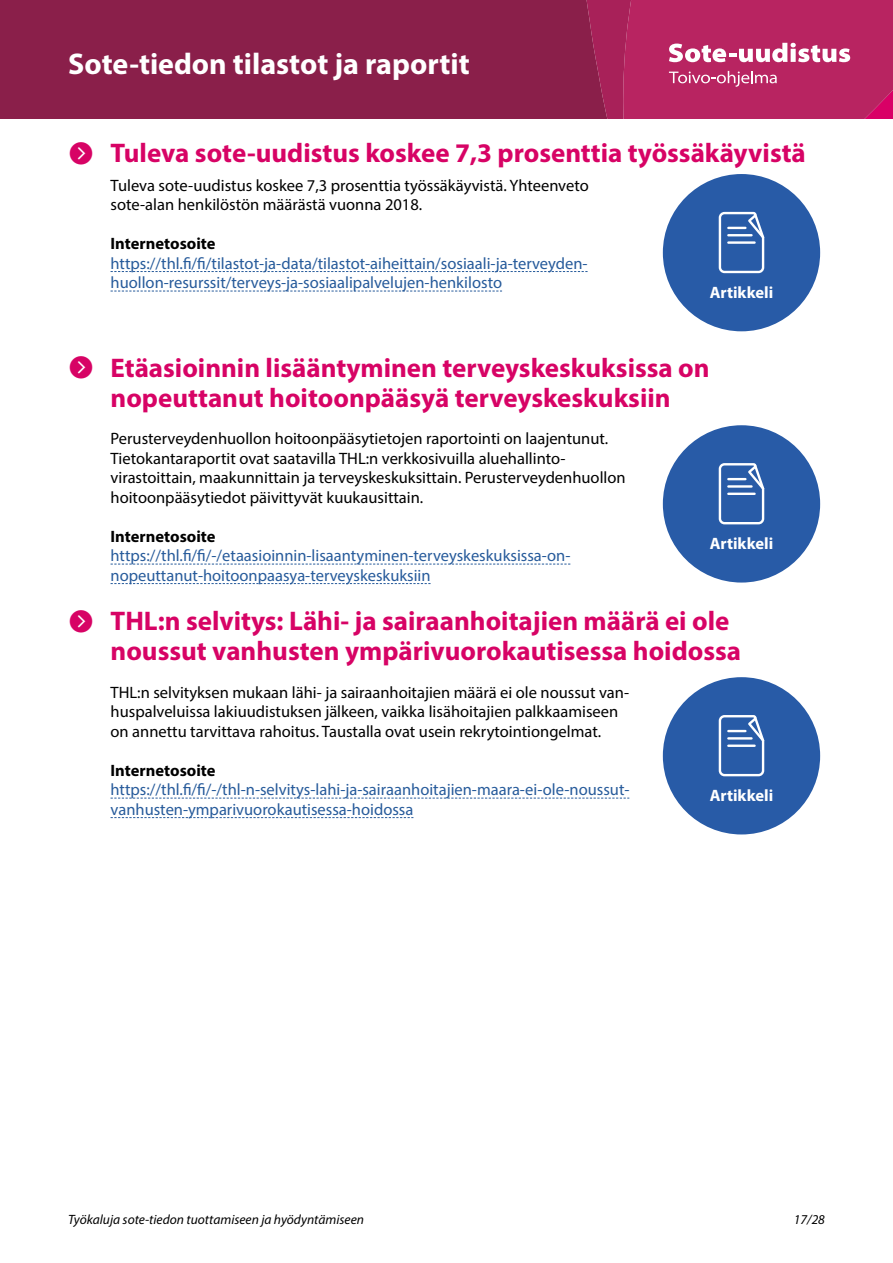
<style>
.page{position:relative;width:893px;height:1263px;background:#fff}
.page>*{position:absolute;margin:0;border:0;box-sizing:border-box;transform-origin:0 0}
.Running_header{font:700 30px "Myriad Pro";color:#fff}
.H1_Päätason_otsikko{font:700 27px/30px "Myriad Pro";color:#d70365;text-align:center}
.Leipäteksti{font:16.5px/19.5px "Myriad Pro";color:#000}
.Leipäteksti-2{font:16.5px/19.5px "Myriad Pro";color:#275b9b}
.H2_musta{font:700 16.5px "Myriad Pro";color:#000}
.t1{font:700 16.5px "Myriad Pro";color:#fff}
.t2{font:italic 13.5px "Myriad Pro";color:#000}
.s1{font-family:"THL";font-weight:400;font-size:30px}
</style>
<div class="page">
<div style="left:0;top:0;width:575px;height:118px;background:#8a1f4a"></div>
<svg style="left:575px;top:0;width:318px;height:118px;background:#b72f67"></svg>
<div style="left:663px;top:174px;width:157px;height:157px;background:#285ba7;border-radius:50%"></div>
<svg style="left:718px;top:211px;width:47px;height:63px"></svg>
<hr style="left:728px;top:234px;width:23px;height:2px;background:#fff">
<hr style="left:728px;top:241px;width:27px;height:3px;background:#fff">
<div style="left:663px;top:425px;width:157px;height:157px;background:#285ba7;border-radius:50%"></div>
<svg style="left:718px;top:463px;width:47px;height:62px"></svg>
<hr style="left:728px;top:485px;width:23px;height:3px;background:#fff">
<hr style="left:728px;top:493px;width:27px;height:2px;background:#fff">
<div style="left:663px;top:677px;width:157px;height:157px;background:#285ba7;border-radius:50%"></div>
<svg style="left:718px;top:715px;width:47px;height:62px"></svg>
<hr style="left:728px;top:737px;width:23px;height:3px;background:#fff">
<hr style="left:728px;top:744px;width:27px;height:3px;background:#fff">
<svg style="left:111px;top:271px;width:477px;height:1px"></svg>
<svg style="left:111px;top:291px;width:391px;height:1px"></svg>
<svg style="left:111px;top:564px;width:459px;height:1px"></svg>
<svg style="left:111px;top:583px;width:320px;height:1px"></svg>
<svg style="left:111px;top:798px;width:518px;height:1px"></svg>
<svg style="left:111px;top:817px;width:302px;height:1px"></svg>
<h1 class="Running_header" style="left:68px;top:44px;width:403px">Sote-tiedon tilastot ja raportit</h1>
<h2 class="H1_Päätason_otsikko" style="left:68px;top:137px;width:739px"><span class="s1">A</span> Tuleva sote-uudistus koskee 7,3 prosenttia työssäkäyvistä</h2>
<p class="Leipäteksti" style="left:111px;top:175px;width:480px">Tuleva sote-uudistus koskee 7,3 prosenttia työssäkäyvistä. Yhteenveto sote-alan henkilöstön määrästä vuonna 2018.</p>
<p class="H2_musta" style="left:111px;top:233px;width:107px">Internetosoite</p>
<p class="Leipäteksti-2" style="left:111px;top:253px;width:478px">https://thl.fi/fi/tilastot-ja-data/tilastot-aiheittain/sosiaali-ja-terveyden&shy;huollon-resurssit/terveys-ja-sosiaalipalvelujen-henkilosto</p>
<p class="t1" style="left:710px;top:281px;width:65px">Artikkeli</p>
<h2 class="H1_Päätason_otsikko" style="left:68px;top:352px;width:643px"><span class="s1">A</span> Etäasioinnin lisääntyminen terveyskeskuksissa on nopeuttanut hoitoonpääsyä terveyskeskuksiin</h2>
<p class="Leipäteksti" style="left:111px;top:428px;width:517px">Perusterveydenhuollon hoitoonpääsytietojen raportointi on laajentunut.<br>Tietokantaraportit ovat saatavilla THL:n verkkosivuilla aluehallinto&shy;virastoittain, maakunnittain ja terveyskeskuksittain. Perusterveydenhuollon hoitoonpääsytiedot päivittyvät kuukausittain.</p>
<p class="H2_musta" style="left:111px;top:525px;width:107px">Internetosoite</p>
<p class="Leipäteksti-2" style="left:111px;top:545px;width:461px">https://thl.fi/fi/-/etaasioinnin-lisaantyminen-terveyskeskuksissa-on&shy;nopeuttanut-hoitoonpaasya-terveyskeskuksiin</p>
<h2 class="H1_Päätason_otsikko" style="left:111px;top:605px;width:632px;text-align:left;text-indent:-43px"><span class="s1">A</span> THL:n selvitys: Lähi- ja sairaanhoitajien määrä ei ole noussut vanhusten ympärivuorokautisessa hoidossa</h2>
<p class="Leipäteksti" style="left:111px;top:682px;width:520px">THL:n selvityksen mukaan lähi- ja sairaanhoitajien määrä ei ole noussut van&shy;huspalveluissa lakiuudistuksen jälkeen, vaikka lisähoitajien palkkaamiseen on annettu tarvittava rahoitus. Taustalla ovat usein rekrytointiongelmat.</p>
<p class="H2_musta" style="left:111px;top:759px;width:107px">Internetosoite</p>
<p class="Leipäteksti-2" style="left:111px;top:779px;width:520px">https://thl.fi/fi/-/thl-n-selvitys-lahi-ja-sairaanhoitajien-maara-ei-ole-noussut&shy;vanhusten-ymparivuorokautisessa-hoidossa</p>
<p class="t1" style="left:710px;top:533px;width:65px">Artikkeli</p>
<p class="t1" style="left:710px;top:784px;width:65px">Artikkeli</p>
<p class="t2" style="left:68px;top:1211px;width:297px">Työkaluja sote-tiedon tuottamiseen ja hyödyntämiseen</p>
<p class="t2" style="left:794px;top:1211px;width:32px">17/28</p>
</div>
